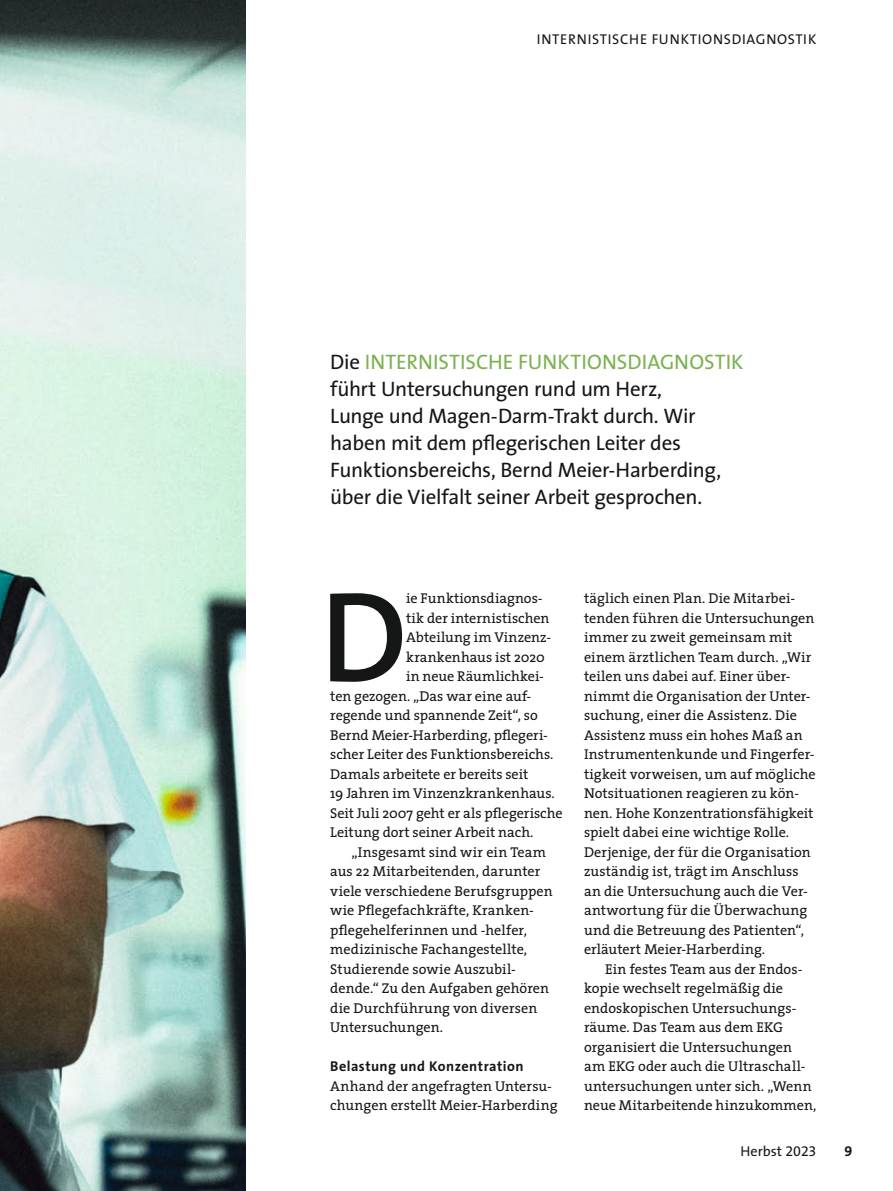
<style>
.page{position:relative;width:893px;height:1191px;background:#fff}
.page>*{position:absolute;margin:0;border:0;box-sizing:border-box;transform-origin:0 0}
.t1{font:129.75px "The Sans Semi Bold Caps";color:#151616}
.t2{font:21px/27px "The Sans";letter-spacing:-.015em;color:#151616}
.t3{font:14.25px/19.5px "The Serif";letter-spacing:.005em;color:#151616}
.t4{font:14.25px "The Sans";letter-spacing:.05em;color:#151616}
.t5{font:700 14.25px "The Sans";letter-spacing:.03em;color:#151616}
.t6{font:14.25px "The Sans Bold Expert";color:#151616}
.s1{color:#7bb151}
.s2{font-family:"The Sans Regular Expert"}
</style>
<div class="page">
<img style="left:0;top:0;width:246px;height:1191px">
<p class="t4" style="left:537px;top:27px;width:281px">INTERNISTISCHE FUNKTIONSDIAGNOSTIK</p>
<p class="t2" style="left:330px;top:348px;width:415px">Die <span class="s1">INTERNISTISCHE FUNKTIONSDIAGNOSTIK </span>führt Untersuchungen rund um Herz,<br>Lunge und Magen-Darm-Trakt durch. Wir haben mit dem pflegerischen Leiter des Funktionsbereichs, Bernd Meier-Harberding, über die Vielfalt seiner Arbeit gesprochen.</p>
<h1 class="t1" style="left:320px;top:529px;width:89px">D</h1>
<p class="t3" style="left:406px;top:588px;width:137px">ie Funktionsdiagnos-</p>
<p class="t3" style="left:406px;top:608px;width:145px">tik der internistischen</p>
<p class="t3" style="left:406px;top:627px;width:146px">Abteilung im Vinzenz-</p>
<p class="t3" style="left:406px;top:647px;width:140px">krankenhaus ist 2020</p>
<p class="t3" style="left:406px;top:666px;width:139px">in neue Räumlichkei-</p>
<p class="t3" style="left:330px;top:686px;width:203px">ten gezogen. „Das war eine auf-</p>
<p class="t3" style="left:330px;top:705px;width:209px">regende und spannende Zeit“, so</p>
<p class="t3" style="left:330px;top:724px;width:219px">Bernd -Meier-Harberding, pflegeri-</p>
<p class="t3" style="left:330px;top:744px;width:225px">scher Leiter des Funktionsbereichs.</p>
<p class="t3" style="left:330px;top:763px;width:200px">Damals arbeitete er bereits seit</p>
<p class="t3" style="left:330px;top:783px;width:226px">19 Jahren im Vinzenzkrankenhaus.</p>
<p class="t3" style="left:330px;top:802px;width:234px">Seit Juli 2007 geht er als pflegerische</p>
<p class="t3" style="left:330px;top:822px;width:205px">Leitung dort seiner Arbeit nach.</p>
<p class="t3" style="left:351px;top:841px;width:196px">„Insgesamt sind wir ein Team</p>
<p class="t3" style="left:330px;top:861px;width:212px">aus 22 Mitarbeitenden, darunter</p>
<p class="t3" style="left:330px;top:880px;width:224px">viele verschiedene Berufsgruppen</p>
<p class="t3" style="left:330px;top:900px;width:205px">wie Pflegefachkräfte, Kranken-</p>
<p class="t3" style="left:330px;top:919px;width:198px">pflegehelferinnen und -helfer,</p>
<p class="t3" style="left:330px;top:939px;width:198px">medizinische Fachangestellte,</p>
<p class="t3" style="left:330px;top:958px;width:187px">Studierende sowie Auszubil-</p>
<p class="t3" style="left:330px;top:978px;width:220px">dende.“ Zu den Aufgaben gehören</p>
<p class="t3" style="left:330px;top:997px;width:209px">die Durchführung von diversen</p>
<p class="t3" style="left:330px;top:1017px;width:114px">Untersuchungen.</p>
<p class="t5" style="left:330px;top:1054px;width:195px">Belastung und Konzentration</p>
<p class="t3" style="left:330px;top:1075px;width:229px">Anhand der angefragten Untersu&shy;chungen erstellt Meier-Harberding</p>
<p class="t3" style="left:584px;top:588px;width:233px">täglich einen Plan. Die Mitarbei&shy;tenden führen die Untersuchungen immer zu zweit gemeinsam mit einem ärztlichen Team durch. „Wir teilen uns dabei auf. Einer über&shy;nimmt die Organisation der Unter&shy;suchung, einer die Assistenz. Die Assistenz muss ein hohes Maß an Instrumentenkunde und Fingerfer&shy;tigkeit vorweisen, um auf mögliche Notsituationen reagieren zu kön&shy;nen. Hohe Konzentrationsfähigkeit spielt dabei eine wichtige Rolle.<br>Derjenige, der für die Organisation zuständig ist, trägt im Anschluss an die Untersuchung auch die Ver&shy;antwortung für die Überwachung und die Betreuung des Patienten“, erläutert Meier-Harberding.</p>
<p class="t3" style="left:584px;top:958px;width:234px;text-indent:21px">Ein festes Team aus der Endos&shy;kopie wechselt regelmäßig die endoskopischen Untersuchungs&shy;räume. Das Team aus dem EKG organisiert die Untersuchungen am EKG oder auch die Ultraschall&shy;untersuchungen unter sich. „Wenn neue Mitarbeitende hinzukommen,</p>
<p class="t4" style="left:741px;top:1139px;width:77px">Herbst <span class="s2">2023</span></p>
<p class="t6" style="left:844px;top:1139px;width:9px">9</p>
</div>
